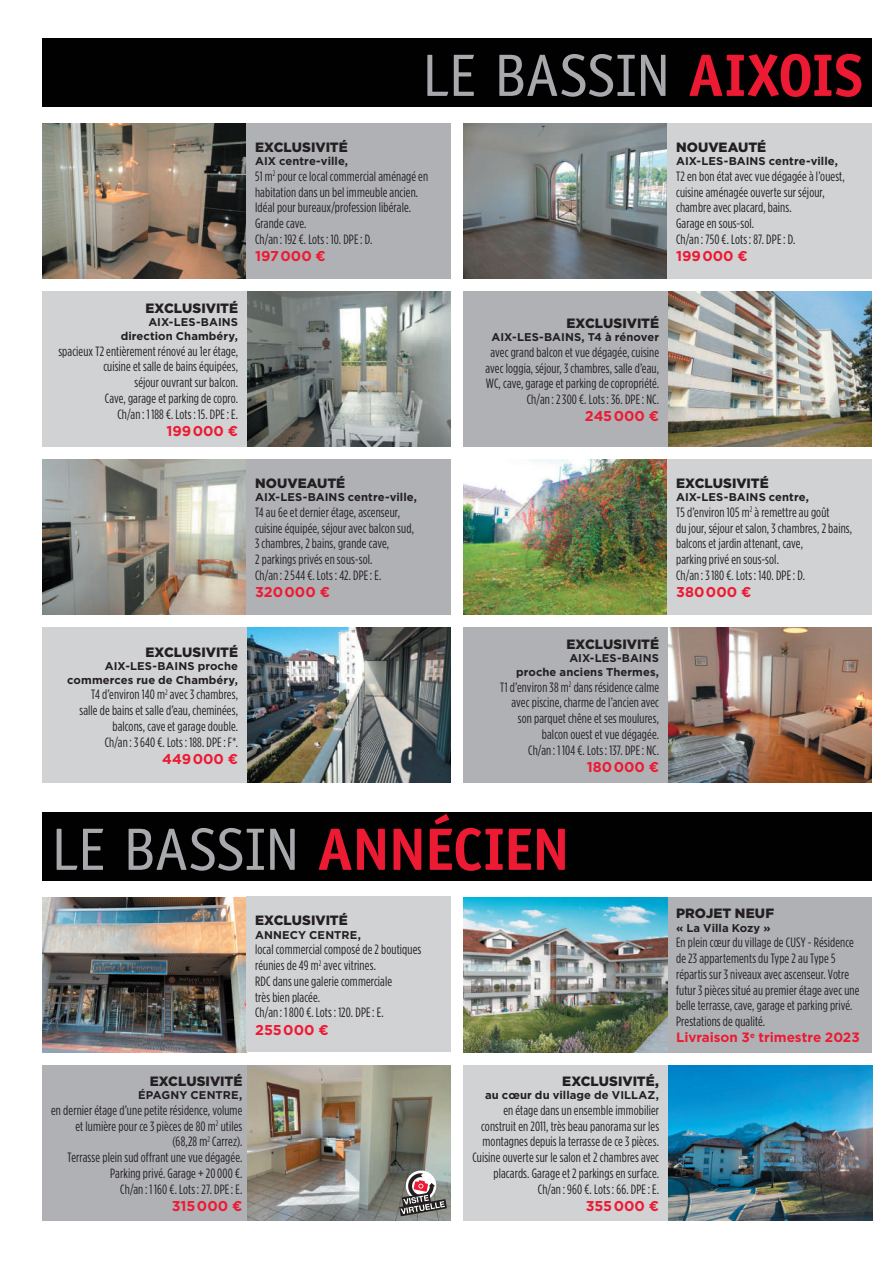
<style>
.page{position:relative;width:893px;height:1263px;background:#fff}
.page>*{position:absolute;margin:0;border:0;box-sizing:border-box;transform-origin:0 0}
.t1{font:60px "Officina Sans";letter-spacing:-.005em;color:#a8a9ad}
.t2{font:700 14.25px "Gotham";letter-spacing:.005em;color:#ed1a33}
.t3{font:13.5px/15.8px "Gotham Condensed";letter-spacing:.01em;color:#231f20}
.t4{font:900 13.5px "Gotham";color:#231f20}
.t5{font:700 13.5px "Gotham";color:#ed1a33}
.t6{font:700 11.25px/13.5px "Gotham";letter-spacing:.005em;color:#231f20;text-align:right}
.s1{font-weight:700;color:#ed1a33}
</style>
<div class="page">
<div style="left:43px;top:38px;width:829px;height:68px;background:#010101"></div>
<div style="left:43px;top:812px;width:829px;height:68px;background:#010101"></div>
<img style="left:43px;top:123px;width:204px;height:156px">
<img style="left:43px;top:459px;width:204px;height:155px">
<img style="left:668px;top:627px;width:204px;height:155px">
<img style="left:247px;top:291px;width:204px;height:155px">
<img style="left:463px;top:123px;width:205px;height:156px">
<img style="left:43px;top:897px;width:204px;height:155px">
<img style="left:668px;top:291px;width:204px;height:155px">
<img style="left:668px;top:1065px;width:204px;height:155px">
<img style="left:463px;top:459px;width:205px;height:155px">
<img style="left:247px;top:627px;width:204px;height:155px">
<div style="left:247px;top:123px;width:204px;height:156px;background:#b0b1b5"></div>
<div style="left:247px;top:459px;width:204px;height:155px;background:#b0b1b5"></div>
<div style="left:463px;top:627px;width:205px;height:155px;background:#b0b1b5"></div>
<div style="left:43px;top:291px;width:204px;height:155px;background:#d1d2d4"></div>
<div style="left:668px;top:123px;width:204px;height:156px;background:#d1d2d4"></div>
<div style="left:668px;top:897px;width:204px;height:155px;background:#b0b1b5"></div>
<div style="left:668px;top:459px;width:204px;height:155px;background:#d1d2d4"></div>
<div style="left:43px;top:627px;width:204px;height:155px;background:#d1d2d4"></div>
<div style="left:247px;top:897px;width:204px;height:155px;background:#d1d2d4"></div>
<div style="left:463px;top:291px;width:205px;height:155px;background:#b0b1b5"></div>
<div style="left:463px;top:1065px;width:205px;height:155px;background:#d1d2d4"></div>
<img style="left:247px;top:1065px;width:204px;height:155px">
<svg style="left:399px;top:1169px;width:48px;height:47px;background:#8c8381"></svg>
<img style="left:463px;top:897px;width:205px;height:155px">
<div style="left:43px;top:1065px;width:204px;height:155px;background:#b0b1b5"></div>
<h1 class="t1" style="left:422px;top:41px;width:443px">LE BASSIN <span class="s1">AIXOIS</span></h1>
<p class="t4" style="left:145px;top:299px;width:94px">EXCLUSIVITÉ</p>
<p class="t6" style="left:121px;top:316px;width:119px">AIX-LES-BAINS direction Chambéry,</p>
<p class="t3" style="left:58px;top:343px;width:181px;text-align:right">spacieux T2 entièrement rénové au 1er étage, cuisine et salle de bains équipées,<br>séjour ouvrant sur balcon.<br>Cave, garage et parking de copro.<br>Ch/an: 1 188€. Lots: 15. DPE: E.</p>
<p class="t2" style="left:166px;top:421px;width:73px">199 000 €</p>
<p class="t4" style="left:255px;top:138px;width:94px">EXCLUSIVITÉ</p>
<p class="t6" style="left:255px;top:154px;width:95px">AIX centre-ville,</p>
<p class="t3" style="left:255px;top:168px;width:175px">51 m<sup>2</sup> pour ce local commercial aménagé en habitation dans un bel immeuble ancien.<br>Idéal pour bureaux/profession libérale.<br>Grande cave.<br>Ch/an: 192€. Lots: 10. DPE: D.</p>
<p class="t2" style="left:255px;top:246px;width:72px">197 000 €</p>
<p class="t4" style="left:255px;top:473px;width:92px">NOUVEAUTÉ</p>
<p class="t6" style="left:255px;top:490px;width:163px">AIX-LES-BAINS centre-ville,</p>
<p class="t3" style="left:255px;top:504px;width:160px">T4 au 6e et dernier étage, ascenseur, cuisine équipée, séjour avec balcon sud, 3 chambres, 2 bains, grande cave,<br>2 parkings privés en sous-sol.<br>Ch/an: 2544€. Lots: 42. DPE: E.</p>
<p class="t2" style="left:255px;top:582px;width:76px">320 000 €</p>
<p class="t4" style="left:145px;top:643px;width:94px">EXCLUSIVITÉ</p>
<p class="t6" style="left:67px;top:659px;width:172px">AIX-LES-BAINS proche commerces rue de Chambéry,</p>
<p class="t3" style="left:79px;top:687px;width:160px;text-align:right">T4 d’environ 140 m<sup>2</sup> avec 3 chambres, salle de bains et salle d’eau, cheminées, balcons, cave et garage double.<br>Ch/an: 3640€. Lots: 188. DPE: F*.</p>
<p class="t2" style="left:162px;top:749px;width:77px">449 000 €</p>
<p class="t4" style="left:566px;top:313px;width:94px">EXCLUSIVITÉ</p>
<p class="t6" style="left:492px;top:330px;width:169px">AIX-LES-BAINS, T4 à rénover</p>
<p class="t3" style="left:486px;top:344px;width:175px;text-align:right">avec grand balcon et vue dégagée, cuisine avec loggia, séjour, 3 chambres, salle d’eau, WC, cave, garage et parking de copropriété.<br>Ch/an: 2300€. Lots: 36. DPE: NC.</p>
<p class="t2" style="left:585px;top:407px;width:76px">245 000 €</p>
<p class="t4" style="left:566px;top:635px;width:94px">EXCLUSIVITÉ</p>
<p class="t6" style="left:516px;top:651px;width:145px">AIX-LES-BAINS<br>proche anciens Thermes,</p>
<p class="t3" style="left:500px;top:679px;width:160px;text-align:right">T1 d’environ 38 m<sup>2</sup> dans résidence calme avec piscine, charme de l’ancien avec son parquet chêne et ses moulures, balcon ouest et vue dégagée.<br>Ch/an: 1 104€. Lots: 137. DPE: NC.</p>
<p class="t2" style="left:587px;top:757px;width:74px">180 000 €</p>
<h1 class="t1" style="left:51px;top:814px;width:520px">LE BASSIN <span class="s1">ANNÉCIEN</span></h1>
<p class="t4" style="left:255px;top:911px;width:94px">EXCLUSIVITÉ</p>
<p class="t6" style="left:255px;top:928px;width:107px">ANNECY CENTRE,</p>
<p class="t3" style="left:255px;top:942px;width:168px">local commercial composé de 2 boutiques réunies de 49 m<sup>2</sup> avec vitrines.<br>RDC dans une galerie commerciale<br>très bien placée.<br>Ch/an: 1800€. Lots: 120. DPE: E.</p>
<p class="t2" style="left:255px;top:1020px;width:75px">255 000 €</p>
<p class="t4" style="left:150px;top:1071px;width:94px">EXCLUSIVITÉ</p>
<p class="t6" style="left:138px;top:1088px;width:106px">ÉPAGNY CENTRE,</p>
<p class="t3" style="left:51px;top:1102px;width:193px;text-align:right">en dernier étage d’une petite résidence, volume et lumière pour ce 3 pièces de 80 m<sup>2</sup> utiles (68,28 m<sup>2</sup> Carrez).<br>Terrasse plein sud offrant une vue dégagée.<br>Parking privé. Garage + 20000€.<br>Ch/an: 1 160€. Lots: 27. DPE: E.</p>
<p class="t2" style="left:172px;top:1196px;width:72px">315 000 €</p>
<p class="t4" style="left:562px;top:1071px;width:98px">EXCLUSIVITÉ,</p>
<p class="t6" style="left:485px;top:1088px;width:175px">au cœur du village de VILLAZ,</p>
<p class="t3" style="left:472px;top:1102px;width:188px;text-align:right">en étage dans un ensemble immobilier construit en 2011, très beau panorama sur les montagnes depuis la terrasse de ce 3 pièces.<br>Cuisine ouverte sur le salon et 2 chambres avec placards. Garage et 2 parkings en surface.<br>Ch/an: 960€. Lots: 66. DPE: E.</p>
<p class="t2" style="left:586px;top:1196px;width:75px">355 000 €</p>
<p class="t4" style="left:676px;top:138px;width:92px">NOUVEAUTÉ</p>
<p class="t6" style="left:676px;top:154px;width:163px">AIX-LES-BAINS centre-ville,</p>
<p class="t3" style="left:676px;top:168px;width:170px">T2 en bon état avec vue dégagée à l’ouest, cuisine aménagée ouverte sur séjour, chambre avec placard, bains.<br>Garage en sous-sol.<br>Ch/an: 750€. Lots: 87. DPE: D.</p>
<p class="t2" style="left:676px;top:246px;width:73px">199 000 €</p>
<p class="t4" style="left:676px;top:473px;width:94px">EXCLUSIVITÉ</p>
<p class="t6" style="left:676px;top:490px;width:134px">AIX-LES-BAINS centre,</p>
<p class="t3" style="left:676px;top:504px;width:178px">T5 d’environ 105 m<sup>2</sup> à remettre au goût<br>du jour, séjour et salon, 3 chambres, 2 bains, balcons et jardin attenant, cave,<br>parking privé en sous-sol.<br>Ch/an: 3180€. Lots: 140. DPE: D.</p>
<p class="t2" style="left:676px;top:582px;width:77px">380 000 €</p>
<p class="t4" style="left:676px;top:904px;width:99px">PROJET NEUF</p>
<p class="t6" style="left:676px;top:921px;width:96px">« La Villa Kozy »</p>
<p class="t3" style="left:676px;top:935px;width:185px">En plein cœur du village de CUSY - Résidence de 23 appartements du Type 2 au Type 5 répartis sur 3 niveaux avec ascenseur. Votre futur 3 pièces situé au premier étage avec une belle terrasse, cave, garage et parking privé.<br>Prestations de qualité.</p>
<p class="t5" style="left:676px;top:1029px;width:185px">Livraison 3<sup>e</sup> trimestre 2023</p>
</div>
